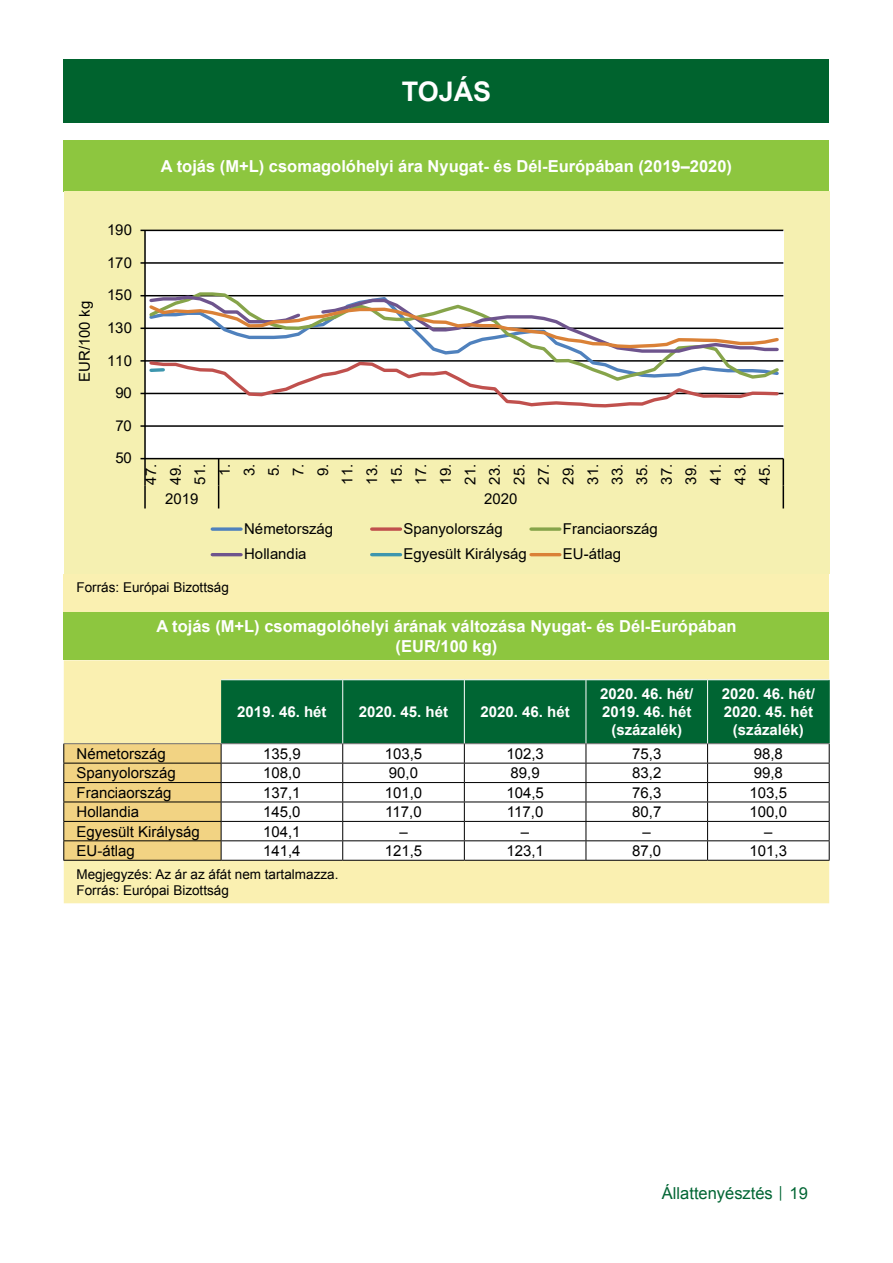
<style>
.page{position:relative;width:893px;height:1263px;background:#fff}
.page>*{position:absolute;margin:0;border:0;box-sizing:border-box;transform-origin:0 0}
.t1{font:700 27px "Arial";color:#fff}
.t2{font:700 16.5px/19.8px "Arial";color:#fff;text-align:center}
.t3{font:16.5px "Arial";color:#006533}
.t4{font:15px/24.6px "Arial";color:#000;text-align:center}
.t5{font:700 15px/18px "Arial";color:#fff;text-align:center}
.t6{font:13.5px/16.2px "Arial";color:#000}
.s1{font-size:12px}
</style>
<div class="page">
<div style="left:64px;top:60px;width:765px;height:63px;background:#00632e"></div>
<div style="left:64px;top:611px;width:765px;height:49px;background:#8dc63f"></div>
<div style="left:64px;top:660px;width:765px;height:243px;background:#faf0b1"></div>
<hr style="left:221px;top:679px;width:122px;height:1px;background:#fff">
<hr style="left:343px;top:679px;width:121px;height:1px;background:#fff">
<hr style="left:464px;top:679px;width:122px;height:1px;background:#fff">
<hr style="left:586px;top:679px;width:122px;height:1px;background:#fff">
<hr style="left:708px;top:679px;width:122px;height:1px;background:#fff">
<hr style="left:63px;top:860px;width:158px;height:1px;background:#000">
<hr style="left:221px;top:860px;width:122px;height:1px;background:#000">
<hr style="left:343px;top:860px;width:121px;height:1px;background:#000">
<hr style="left:464px;top:860px;width:122px;height:1px;background:#000">
<hr style="left:586px;top:860px;width:122px;height:1px;background:#000">
<hr style="left:708px;top:860px;width:122px;height:1px;background:#000">
<svg style="left:63px;top:680px;width:767px;height:180px"></svg>
<div style="left:64px;top:140px;width:765px;height:51px;background:#8dc63f"></div>
<div style="left:64px;top:574px;width:765px;height:37px;background:#faf0b1"></div>
<div style="left:64px;top:191px;width:765px;height:383px;background:#f5f0b1"></div>
<div style="left:145px;top:230px;width:638px;height:229px;background:#fff"></div>
<hr style="left:145px;top:425px;width:638px;height:2px;background:#000">
<hr style="left:145px;top:393px;width:638px;height:1px;background:#000">
<hr style="left:145px;top:360px;width:638px;height:2px;background:#000">
<hr style="left:145px;top:328px;width:638px;height:1px;background:#000">
<hr style="left:145px;top:295px;width:638px;height:1px;background:#000">
<hr style="left:145px;top:262px;width:638px;height:2px;background:#000">
<hr style="left:145px;top:230px;width:638px;height:1px;background:#000">
<hr style="left:144px;top:230px;width:2px;height:229px;background:#000">
<hr style="left:145px;top:458px;width:638px;height:1px;background:#000">
<hr style="left:144px;top:459px;width:2px;height:27px;background:#000">
<hr style="left:144px;top:486px;width:2px;height:22px;background:#000">
<svg style="left:218px;top:459px;width:1px;height:49px"></svg>
<svg style="left:783px;top:459px;width:1px;height:49px"></svg>
<svg style="left:141px;top:294px;width:640px;height:115px"></svg>
<svg style="left:212px;top:527px;width:29px;height:4px"></svg>
<svg style="left:372px;top:527px;width:29px;height:4px"></svg>
<svg style="left:531px;top:527px;width:29px;height:4px"></svg>
<hr style="left:212px;top:553px;width:29px;height:3px;background:#6e548d">
<hr style="left:372px;top:553px;width:29px;height:3px;background:#3d96ae">
<hr style="left:531px;top:553px;width:29px;height:3px;background:#da8137">
<h1 class="t1" style="left:402px;top:74px;width:91px">TOJÁS</h1>
<p class="t2" style="left:161px;top:157px;width:573px">A tojás (M+L) csomagolóhelyi ára Nyugat- és Dél-Európában (2019–2020)</p>
<p class="t4" style="left:72px;top:382px;width:83px;rotate:-90deg">EUR/100 kg</p>
<p class="t4" style="left:107px;top:217px;width:27px">190</p>
<p class="t4" style="left:107px;top:250px;width:27px">170</p>
<p class="t4" style="left:107px;top:283px;width:27px">150</p>
<p class="t4" style="left:107px;top:315px;width:27px">130</p>
<p class="t4" style="left:107px;top:348px;width:27px">110</p>
<p class="t4" style="left:115px;top:380px;width:18px">90</p>
<p class="t4" style="left:115px;top:413px;width:18px">70</p>
<p class="t4" style="left:115px;top:446px;width:18px">50</p>
<p class="t4" style="left:139px;top:484px;width:22px;rotate:-90deg">47.<br>49.<br>51.<br>1.<br>3.<br>5.<br>7.<br>9.<br>11.<br>13.<br>15.<br>17.<br>19.<br>21.<br>23.<br>25.<br>27.<br>29.<br>31.<br>33.<br>35.<br>37.<br>39.<br>41.<br>43.<br>45.</p>
<p class="t4" style="left:165px;top:486px;width:35px">2019</p>
<p class="t4" style="left:484px;top:486px;width:35px">2020</p>
<p class="t4" style="left:244px;top:516px;width:91px">Németország</p>
<p class="t4" style="left:403px;top:516px;width:101px">Spanyolország</p>
<p class="t4" style="left:563px;top:516px;width:97px">Franciaország</p>
<p class="t4" style="left:244px;top:542px;width:64px">Hollandia</p>
<p class="t4" style="left:403px;top:542px;width:125px">Egyesült Királyság</p>
<p class="t4" style="left:563px;top:542px;width:60px">EU-átlag</p>
<p class="t6" style="left:77px;top:580px;width:154px">Forrás: Európai Bizottság</p>
<p class="t2" style="left:156px;top:617px;width:582px">A tojás (M+L) csomagolóhelyi árának változása Nyugat- és Dél-Európában (EUR/100 kg)</p>
<p class="t5" style="left:237px;top:703px;width:91px">2019. 46. hét</p>
<p class="t5" style="left:359px;top:703px;width:91px">2020. 45. hét</p>
<p class="t5" style="left:481px;top:703px;width:91px">2020. 46. hét</p>
<p class="t5" style="left:600px;top:685px;width:95px">2020. 46. hét/<br>2019. 46. hét (százalék)</p>
<p class="t5" style="left:722px;top:685px;width:95px">2020. 46. hét/<br>2020. 45. hét (százalék)</p>
<p class="t4" style="left:77px;top:741px;width:91px">Németország</p>
<p class="t4" style="left:263px;top:741px;width:39px">135,9</p>
<p class="t4" style="left:385px;top:741px;width:39px">103,5</p>
<p class="t4" style="left:506px;top:741px;width:39px">102,3</p>
<p class="t4" style="left:632px;top:741px;width:31px">75,3</p>
<p class="t4" style="left:754px;top:741px;width:31px">98,8</p>
<p class="t4" style="left:77px;top:761px;width:101px">Spanyolország</p>
<p class="t4" style="left:263px;top:761px;width:39px">108,0</p>
<p class="t4" style="left:389px;top:761px;width:31px">90,0</p>
<p class="t4" style="left:511px;top:761px;width:31px">89,9</p>
<p class="t4" style="left:632px;top:761px;width:31px">83,2</p>
<p class="t4" style="left:754px;top:761px;width:31px">99,8</p>
<p class="t4" style="left:77px;top:780px;width:97px">Franciaország</p>
<p class="t4" style="left:263px;top:780px;width:39px">137,1</p>
<p class="t4" style="left:385px;top:780px;width:39px">101,0</p>
<p class="t4" style="left:506px;top:780px;width:39px">104,5</p>
<p class="t4" style="left:632px;top:780px;width:31px">76,3</p>
<p class="t4" style="left:750px;top:780px;width:39px">103,5</p>
<p class="t4" style="left:77px;top:800px;width:64px">Hollandia</p>
<p class="t4" style="left:263px;top:800px;width:39px">145,0</p>
<p class="t4" style="left:385px;top:800px;width:38px">117,0</p>
<p class="t4" style="left:507px;top:800px;width:38px">117,0</p>
<p class="t4" style="left:632px;top:800px;width:31px">80,7</p>
<p class="t4" style="left:750px;top:800px;width:39px">100,0</p>
<p class="t4" style="left:77px;top:819px;width:125px">Egyesült Királyság</p>
<p class="t4" style="left:263px;top:819px;width:39px">104,1</p>
<p class="t4" style="left:399px;top:819px;width:10px">–</p>
<p class="t4" style="left:521px;top:819px;width:10px">–</p>
<p class="t4" style="left:643px;top:819px;width:10px">–</p>
<p class="t4" style="left:764px;top:819px;width:10px">–</p>
<p class="t4" style="left:76px;top:838px;width:60px">EU-átlag</p>
<p class="t4" style="left:263px;top:838px;width:39px">141,4</p>
<p class="t4" style="left:385px;top:838px;width:39px">121,5</p>
<p class="t4" style="left:506px;top:838px;width:39px">123,1</p>
<p class="t4" style="left:632px;top:838px;width:31px">87,0</p>
<p class="t4" style="left:750px;top:838px;width:39px">101,3</p>
<p class="t6" style="left:77px;top:866px;width:263px">Megjegyzés: Az ár az áfát nem tartalmazza.<br>Forrás: Európai Bizottság</p>
<p class="t3" style="left:662px;top:1182px;width:147px">Állattenyésztés <span class="s1">│</span> 19</p>
</div>
